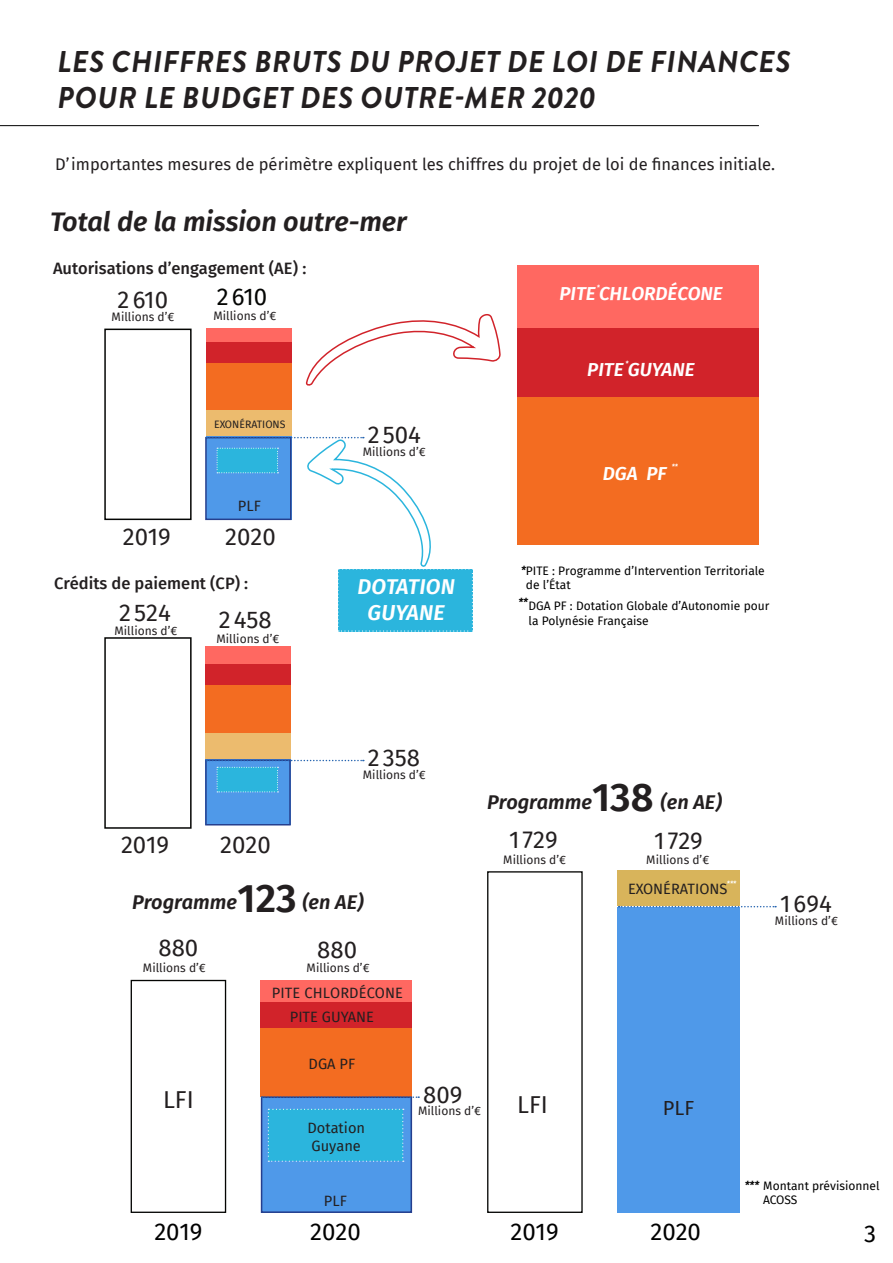
<style>
.page{position:relative;width:893px;height:1263px;background:#fff}
.page>*{position:absolute;margin:0;border:0;box-sizing:border-box;transform-origin:0 0}
.t1{font:600 39.9px "Fira Sans";color:#231f20}
.t2{font:italic 700 30px "Brandon Grotesque";letter-spacing:.02em;color:#231f20}
.t3{font:italic 600 27px "Fira Sans";color:#231f20}
.t4{font:24px "Fira Sans";color:#231f20}
.t5{font:24px "Fira Sans";color:#000}
.t6{font:24px "Fira Sans";color:#040503}
.t7{font:23.85px "Fira Sans";color:#231f20}
.t8{font:italic 600 21.6px "Fira Sans";letter-spacing:.01em;color:#fff}
.t9{font:italic 600 19.95px "Fira Sans";color:#231f20}
.t10{font:19.95px "Fira Sans";color:#231f20}
.t11{font:italic 600 18.75px "Fira Sans";color:#fff}
.t12{font:16.5px "Fira Sans";color:#231f20}
.t13{font:500 16.5px "Fira Sans";color:#231f20}
.t14{font:14.55px "Fira Sans";color:#231f20}
.t15{font:12px/14.4px "Fira Sans";color:#000}
.t16{font:12px "Fira Sans";color:#231f20}
.t17{font:italic 600 10.95px "Fira Sans";color:#000}
.t18{font:10.5px "Fira Sans";color:#231f20}
.t19{font:italic 600 7.05px "Fira Sans";color:#fff}
.s1{font-weight:600;font-style:italic;font-size:10.95px}
</style>
<div class="page">
<div style="left:517px;top:265px;width:242px;height:64px;background:#ff6861"></div>
<div style="left:261px;top:1096px;width:151px;height:117px;background:#4f99e9"></div>
<div style="left:517px;top:397px;width:242px;height:148px;background:#f36c21"></div>
<div style="left:517px;top:329px;width:242px;height:68px;background:#d1232a"></div>
<div style="left:268px;top:1109px;width:136px;height:53px;background:#2bb5dd"></div>
<div style="left:131px;top:980px;width:95px;height:233px;border:1px solid #040503"></div>
<div style="left:487px;top:871px;width:96px;height:342px;border:1px solid #040503"></div>
<div style="left:104px;top:329px;width:88px;height:191px;border:2px solid #040503"></div>
<div style="left:261px;top:980px;width:151px;height:22px;background:#ff6861"></div>
<div style="left:206px;top:329px;width:85px;height:15px;background:#ff6861"></div>
<div style="left:617px;top:870px;width:123px;height:36px;background:#d8b45b"></div>
<div style="left:261px;top:1027px;width:151px;height:69px;background:#f36c21"></div>
<div style="left:206px;top:362px;width:85px;height:48px;background:#f36c21"></div>
<div style="left:261px;top:1002px;width:151px;height:25px;background:#d1232a"></div>
<div style="left:206px;top:342px;width:85px;height:20px;background:#d1232a"></div>
<div style="left:206px;top:410px;width:85px;height:27px;background:#ecbb6e"></div>
<div style="left:617px;top:907px;width:123px;height:306px;background:#4f99e9"></div>
<hr style="left:0;top:125px;width:759px;height:1px;background:#000">
<div style="left:104px;top:637px;width:88px;height:192px;border:2px solid #040503"></div>
<div style="left:205px;top:647px;width:86px;height:20px;background:#ff6861"></div>
<div style="left:205px;top:685px;width:86px;height:48px;background:#f36c21"></div>
<div style="left:205px;top:665px;width:86px;height:20px;background:#d1232a"></div>
<div style="left:205px;top:733px;width:86px;height:26px;background:#ecbb6e"></div>
<div style="left:205px;top:759px;width:86px;height:66px;background:#4f99e9"></div>
<div style="left:205px;top:759px;width:86px;height:66px;border:2px solid #253f8e"></div>
<div style="left:261px;top:1096px;width:151px;height:117px;border:2px solid #253f8e"></div>
<svg style="left:217px;top:767px;width:61px;height:25px"></svg>
<svg style="left:305px;top:314px;width:196px;height:72px"></svg>
<svg style="left:206px;top:436px;width:267px;height:196px"></svg>
<svg style="left:206px;top:760px;width:158px;height:1px"></svg>
<svg style="left:262px;top:1096px;width:157px;height:2px"></svg>
<svg style="left:619px;top:906px;width:157px;height:1px"></svg>
<p class="t2" style="left:58px;top:40px;width:735px">LES CHIFFRES BRUTS DU PROJET DE LOI DE FINANCES</p>
<p class="t2" style="left:58px;top:76px;width:540px">POUR LE BUDGET DES OUTRE-MER 2020</p>
<p class="t12" style="left:55px;top:151px;width:721px">D’importantes mesures de périmètre expliquent les chiffres du projet de loi de finances initiale.</p>
<p class="t3" style="left:50px;top:199px;width:358px">Total de la mission outre-mer</p>
<p class="t13" style="left:53px;top:255px;width:255px">Autorisations d’engagement (AE) :</p>
<p class="t4" style="left:118px;top:282px;width:52px">2610</p>
<p class="t16" style="left:111px;top:308px;width:64px">Millions d’€</p>
<p class="t6" style="left:217px;top:279px;width:52px">2610</p>
<p class="t16" style="left:213px;top:306px;width:64px">Millions d’€</p>
<p class="t18" style="left:214px;top:417px;width:73px">EXONÉRATIONS</p>
<p class="t14" style="left:238px;top:495px;width:24px">PLF</p>
<p class="t4" style="left:123px;top:518px;width:50px">2019</p>
<p class="t4" style="left:225px;top:518px;width:52px">2020</p>
<p class="t13" style="left:54px;top:570px;width:196px">Crédits de paiement (CP) :</p>
<p class="t4" style="left:119px;top:594px;width:53px">2 524</p>
<p class="t16" style="left:114px;top:621px;width:65px">Millions d’€</p>
<p class="t4" style="left:219px;top:602px;width:55px">2458</p>
<p class="t16" style="left:216px;top:630px;width:64px">Millions d’€</p>
<p class="t4" style="left:368px;top:417px;width:55px">2 504</p>
<p class="t16" style="left:363px;top:442px;width:65px">Millions d’€</p>
<p class="t8" style="left:358px;top:569px;width:99px">DOTATION</p>
<p class="t8" style="left:368px;top:595px;width:79px">GUYANE</p>
<p class="t11" style="left:559px;top:278px;width:165px">PITE CHLORDÉCONE</p>
<p class="t19" style="left:597px;top:282px;width:5px">*</p>
<p class="t19" style="left:625px;top:357px;width:5px">*</p>
<p class="t11" style="left:587px;top:354px;width:109px">PITE GUYANE</p>
<p class="t19" style="left:672px;top:461px;width:8px">**</p>
<p class="t11" style="left:603px;top:458px;width:65px">DGA PF</p>
<p class="t15" style="left:521px;top:563px;width:245px"><span class="s1">*</span>PITE : Programme d’Intervention Territoriale</p>
<p class="t15" style="left:526px;top:577px;width:46px">de l’État</p>
<p class="t15" style="left:529px;top:599px;width:242px">DGA PF : Dotation Globale d’Autonomie pour</p>
<p class="t15" style="left:529px;top:613px;width:122px">la Polynésie Française</p>
<p class="t17" style="left:518px;top:593px;width:11px">**</p>
<p class="t4" style="left:121px;top:826px;width:50px">2019</p>
<p class="t4" style="left:220px;top:826px;width:52px">2020</p>
<p class="t4" style="left:368px;top:740px;width:54px">2 358</p>
<p class="t16" style="left:363px;top:765px;width:65px">Millions d’€</p>
<p class="t1" style="left:238px;top:865px;width:61px">123</p>
<p class="t9" style="left:132px;top:886px;width:106px">Programme</p>
<p class="t9" style="left:302px;top:886px;width:63px">(en AE)</p>
<p class="t4" style="left:158px;top:929px;width:41px">880</p>
<p class="t16" style="left:143px;top:958px;width:65px">Millions d’€</p>
<p class="t4" style="left:317px;top:931px;width:41px">880</p>
<p class="t16" style="left:307px;top:958px;width:64px">Millions d’€</p>
<p class="t14" style="left:272px;top:982px;width:133px">PITE CHLORDÉCONE</p>
<p class="t14" style="left:290px;top:1005px;width:86px">PITE GUYANE</p>
<p class="t14" style="left:309px;top:1053px;width:48px">DGA PF</p>
<p class="t9" style="left:487px;top:785px;width:106px">Programme</p>
<p class="t1" style="left:592px;top:765px;width:63px">138</p>
<p class="t9" style="left:660px;top:785px;width:63px">(en AE)</p>
<p class="t4" style="left:509px;top:822px;width:50px">1 729</p>
<p class="t4" style="left:654px;top:822px;width:50px">1 729</p>
<p class="t16" style="left:503px;top:851px;width:64px">Millions d’€</p>
<p class="t16" style="left:646px;top:851px;width:64px">Millions d’€</p>
<p class="t14" style="left:628px;top:877px;width:101px">EXONÉRATIONS</p>
<p class="t19" style="left:727px;top:878px;width:11px">***</p>
<p class="t4" style="left:780px;top:886px;width:53px">1694</p>
<p class="t16" style="left:775px;top:911px;width:64px">Millions d’€</p>
<p class="t4" style="left:423px;top:1076px;width:41px">809</p>
<p class="t16" style="left:418px;top:1102px;width:64px">Millions d’€</p>
<p class="t7" style="left:163px;top:1081px;width:32px">LFI</p>
<p class="t7" style="left:517px;top:1086px;width:32px">LFI</p>
<p class="t10" style="left:663px;top:1093px;width:33px">PLF</p>
<p class="t14" style="left:307px;top:1117px;width:59px">Dotation</p>
<p class="t14" style="left:312px;top:1135px;width:51px">Guyane</p>
<p class="t14" style="left:324px;top:1190px;width:24px">PLF</p>
<p class="t15" style="left:763px;top:1178px;width:118px;text-indent:-18px"><span class="s1">***</span> Montant prévisionnel<br>ACOSS</p>
<p class="t5" style="left:154px;top:1213px;width:50px">2019</p>
<p class="t5" style="left:310px;top:1213px;width:52px">2020</p>
<p class="t5" style="left:511px;top:1213px;width:50px">2019</p>
<p class="t5" style="left:650px;top:1213px;width:52px">2020</p>
<p class="t5" style="left:864px;top:1216px;width:13px">3</p>
</div>
